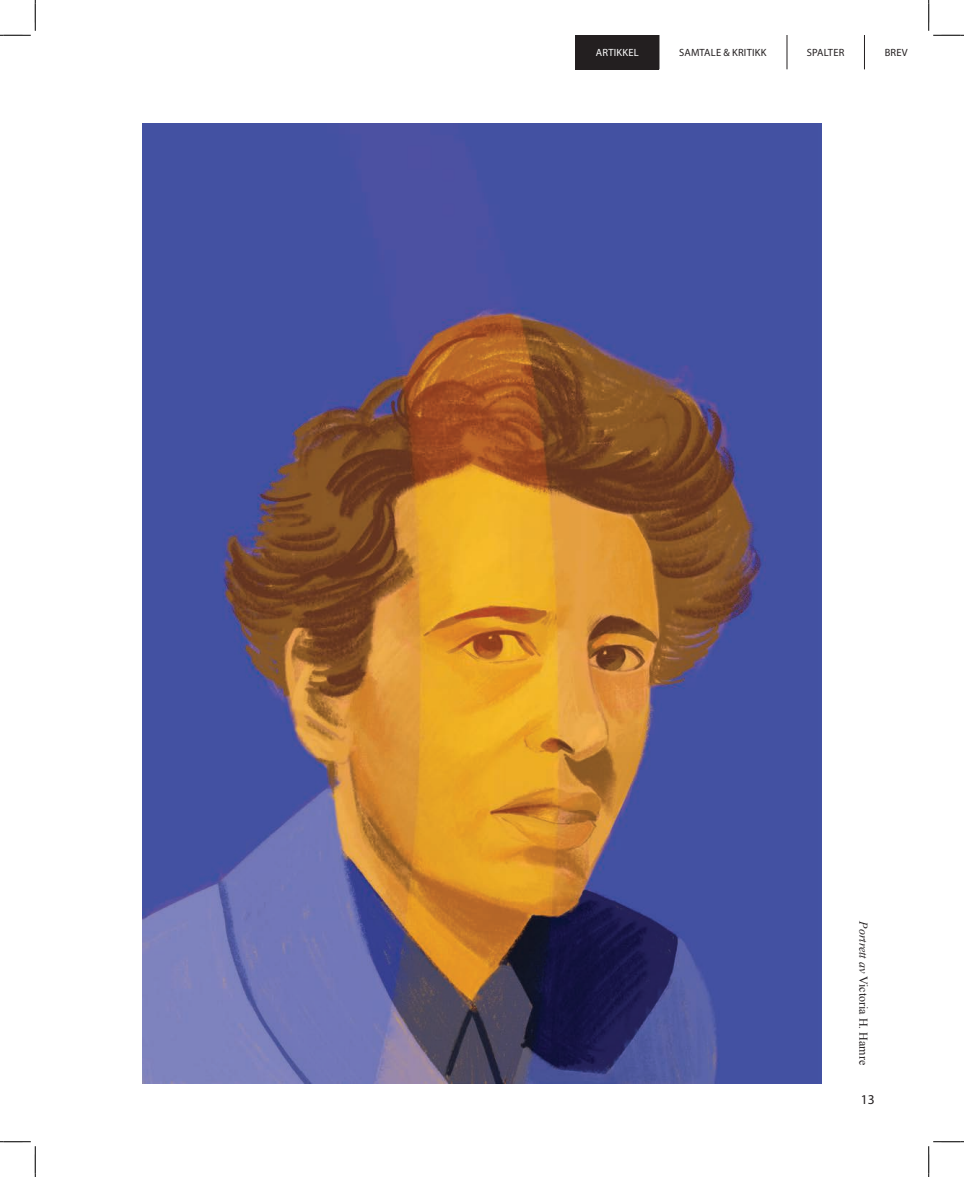
<style>
.page{position:relative;width:964px;height:1177px;background:#fff}
.page>*{position:absolute;margin:0;border:0;box-sizing:border-box;transform-origin:0 0}
.t1{font:13.5px "Myriad Pro";color:#231f20}
.t2{font:12px "Times New Roman";color:#231f20}
.t3{font:10.5px "Myriad Pro";letter-spacing:.02em;color:#231f20}
.t4{font:10.5px "Myriad Pro";letter-spacing:.02em;color:#fff}
.s1{font-style:italic}
</style>
<div class="page">
<div style="left:575px;top:35px;width:84px;height:34px;background:#231f20"></div>
<hr style="left:786px;top:35px;width:1px;height:34px;background:#231f20">
<hr style="left:864px;top:35px;width:1px;height:34px;background:#231f20">
<img style="left:143px;top:124px;width:678px;height:958px">
<svg style="left:0;top:0;width:36px;height:36px"></svg>
<svg style="left:0;top:1141px;width:36px;height:35px"></svg>
<svg style="left:928px;top:0;width:35px;height:36px"></svg>
<svg style="left:928px;top:1141px;width:35px;height:35px"></svg>
<p class="t4" style="left:595px;top:46px;width:44px">ARTIKKEL</p>
<p class="t3" style="left:679px;top:46px;width:89px">SAMTALE &amp; KRITIKK</p>
<p class="t3" style="left:806px;top:46px;width:39px">SPALTER</p>
<p class="t3" style="left:884px;top:46px;width:25px">BREV</p>
<p class="t2" style="left:871px;top:920px;width:145px;rotate:90deg"><span class="s1">Portrett av</span> Victoria H. Hamre</p>
<p class="t1" style="left:860px;top:1090px;width:15px">13</p>
</div>
